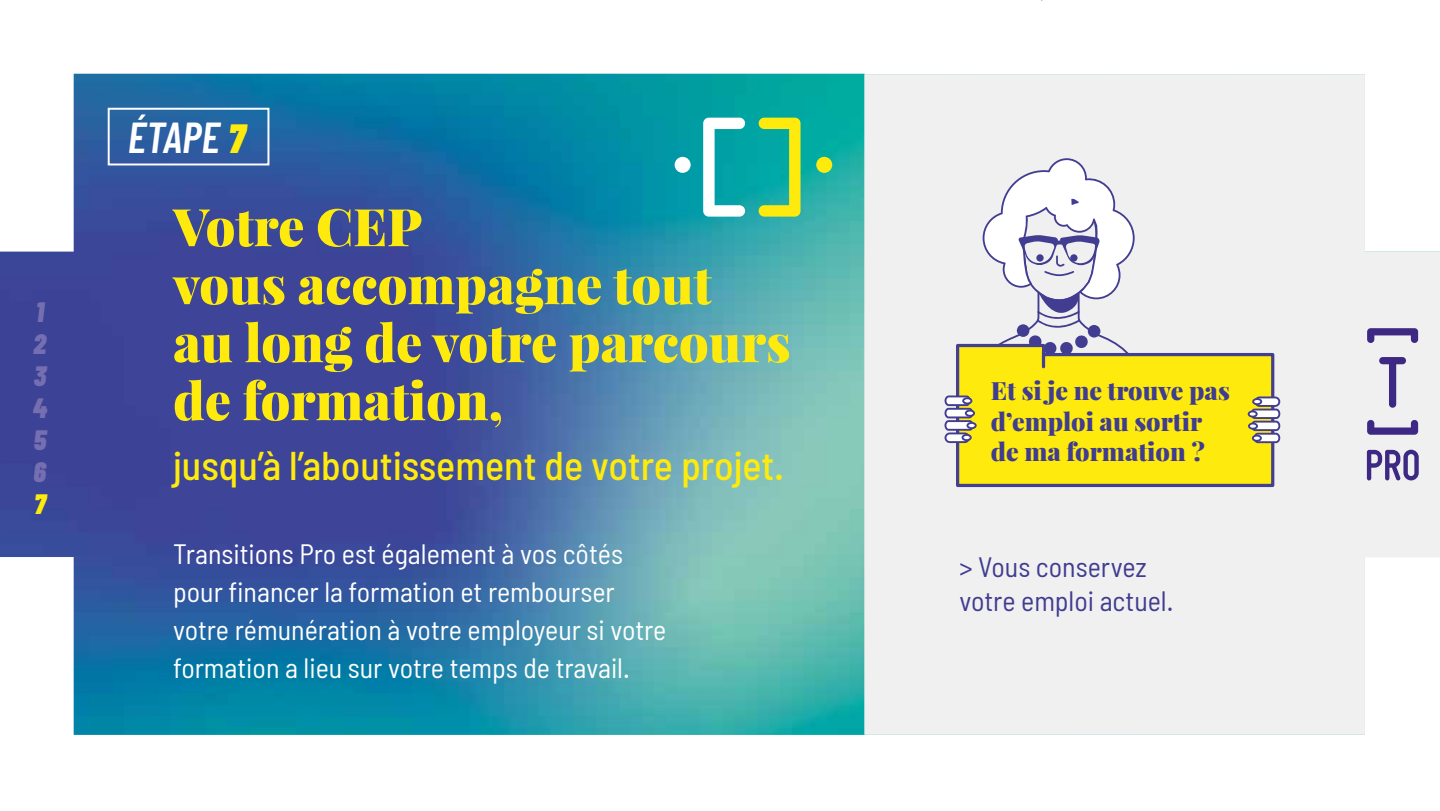
<style>
.page{position:relative;width:1440px;height:811px;background:#fff}
.page>*{position:absolute;margin:0;border:0;box-sizing:border-box;transform-origin:0 0}
.t1{font:900 52px/58px "Playfair Display";color:#feeb0d}
.t2{font:italic 600 43.2px "Barlow Condensed";color:#fff}
.t3{font:500 semi-condensed 40px "Barlow";color:#feeb0d}
.t4{font:semi-condensed 28px/38px "Barlow";color:#fff}
.t5{font:semi-condensed 28px/34.4px "Barlow";color:#403c90}
.t6{font:italic 900 28px/32px "Barlow Condensed";color:#756eb0;text-align:justify}
.t7{font:italic 900 28px "Barlow Condensed";color:#feeb0d}
.t8{font:900 25.2px/30.2px "Playfair Display";color:#403c90}
.s1{font-weight:900;font-size:40.8px;color:#feeb0d}
</style>
<div class="page">
<img style="left:0;top:74px;width:1365px;height:661px">
<div style="left:675px;top:157px;width:16px;height:16px;background:#fff;border-radius:50%"></div>
<div style="left:816px;top:157px;width:16px;height:16px;background:#feeb0d;border-radius:50%"></div>
<svg style="left:703px;top:118px;width:42px;height:99px"></svg>
<svg style="left:759px;top:118px;width:42px;height:99px;background:#6fc464"></svg>
<div style="left:108px;top:108px;width:161px;height:57px;border:2px solid #fff"></div>
<svg style="left:865px;top:74px;width:575px;height:660px;fill:#f0f0f0"></svg>
<svg style="left:1367px;top:450px;width:52px;height:31px"></svg>
<svg style="left:1367px;top:328px;width:51px;height:15px"></svg>
<svg style="left:1367px;top:420px;width:51px;height:15px"></svg>
<svg style="left:1379px;top:357px;width:27px;height:51px"></svg>
<svg style="left:954px;top:485px;width:322px;height:4px"></svg>
<svg style="left:945px;top:158px;width:336px;height:327px"></svg>
<div style="left:1255px;top:434px;width:24px;height:8px;background:#fff;border-radius:4px"></div>
<div style="left:1254px;top:433px;width:26px;height:10px;border:2px solid #423d91;border-radius:4px"></div>
<div style="left:1253px;top:399px;width:8px;height:5px;background:#fff;border-radius:50%"></div>
<div style="left:1252px;top:398px;width:10px;height:7px;border:2px solid #423d91;border-radius:50%"></div>
<div style="left:1249px;top:411px;width:8px;height:5px;background:#fff;border-radius:50%"></div>
<div style="left:1248px;top:410px;width:10px;height:7px;border:2px solid #423d91;border-radius:50%"></div>
<div style="left:1249px;top:423px;width:8px;height:6px;background:#fff;border-radius:50%"></div>
<div style="left:1248px;top:422px;width:10px;height:7px;border:2px solid #423d91;border-radius:50%"></div>
<div style="left:1253px;top:435px;width:8px;height:6px;background:#fff;border-radius:50%"></div>
<div style="left:1252px;top:435px;width:10px;height:7px;border:2px solid #423d91;border-radius:50%"></div>
<p class="t6" style="left:33px;top:295px;width:16px">1<br>2<br>3<br>4<br>5<br>6</p>
<p class="t7" style="left:34px;top:484px;width:13px">7</p>
<h2 class="t2" style="left:128px;top:106px;width:119px">ÉTAPE <span class="s1">7</span></h2>
<h1 class="t1" style="left:173px;top:197px;width:619px">Votre CEP<br>vous accompagne tout<br>au long de votre parcours de formation,</h1>
<h3 class="t3" style="left:173px;top:441px;width:613px">jusqu’à l’aboutissement de votre projet.</h3>
<p class="t4" style="left:173px;top:534px;width:495px">Transitions Pro est également à vos côtés pour financer la formation et rembourser votre rémunération à votre employeur si votre formation a lieu sur votre temps de travail.</p>
<p class="t8" style="left:991px;top:375px;width:241px">Et si je ne trouve pas d’emploi au sortir de ma formation ?</p>
<p class="t5" style="left:960px;top:549px;width:216px">&gt; Vous conservez votre emploi actuel.</p>
</div>
